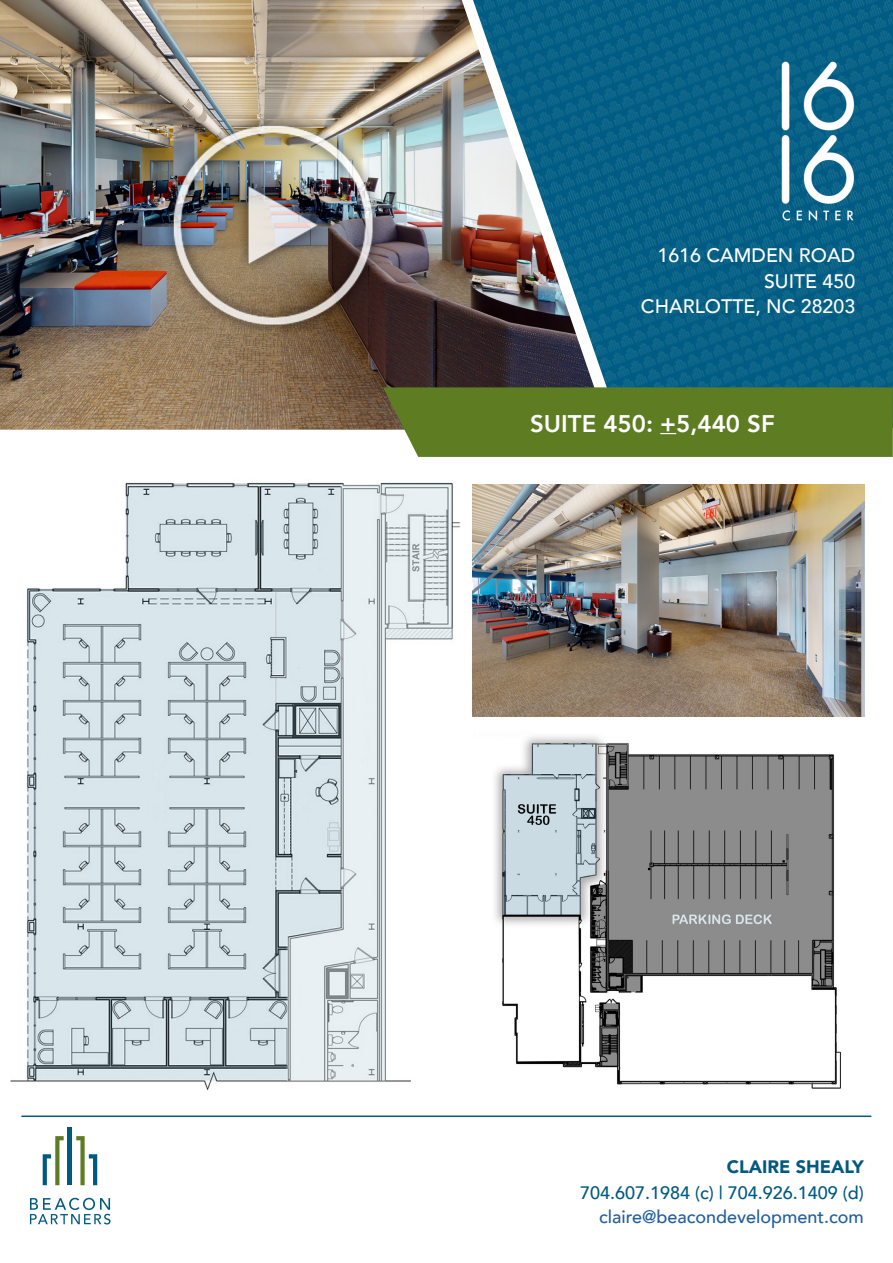
<style>
.page{position:relative;width:893px;height:1263px;background:#fff}
.page>*{position:absolute;margin:0;border:0;box-sizing:border-box;transform-origin:0 0}
.t1{font:800 24px "Avenir";color:#fff}
.t2{font:500 19.5px/25.5px "Avenir";color:#fff;text-align:right}
.t3{font:500 18px "Avenir";color:#005981}
.t4{font:500 18px "Avenir";color:#215e9e}
.t5{font:900 18px "Avenir";color:#005981}
</style>
<div class="page">
<hr style="left:21px;top:1115px;width:850px;height:2px;background:#005981">
<hr style="left:68px;top:1127px;width:4px;height:58px;background:#005981">
<svg style="left:76px;top:1136px;width:21px;height:49px"></svg>
<svg style="left:43px;top:1136px;width:21px;height:49px"></svg>
<svg style="left:30px;top:1198px;width:81px;height:26px"></svg>
<img style="left:494px;top:736px;width:347px;height:353px">
<img style="left:0;top:0;width:473px;height:430px">
<img style="left:473px;top:0;width:420px;height:387px">
<img style="left:162px;top:115px;width:221px;height:221px">
<img style="left:10px;top:482px;width:463px;height:608px">
<img style="left:473px;top:485px;width:392px;height:231px">
<img style="left:762px;top:45px;width:116px;height:184px">
<div style="left:383px;top:387px;width:510px;height:70px;background:#5e7d23"></div>
<p class="t2" style="left:641px;top:242px;width:216px">1616 CAMDEN ROAD<br>SUITE 450<br>CHARLOTTE, NC 28203</p>
<p class="t1" style="left:530px;top:405px;width:246px">SUITE 450: +5,440 SF</p>
<p class="t5" style="left:727px;top:1151px;width:138px">CLAIRE SHEALY</p>
<p class="t3" style="left:580px;top:1177px;width:285px">704.607.1984 (c) | 704.926.1409 (d)</p>
<p class="t4" style="left:599px;top:1201px;width:266px">claire@beacondevelopment.com</p>
</div>
